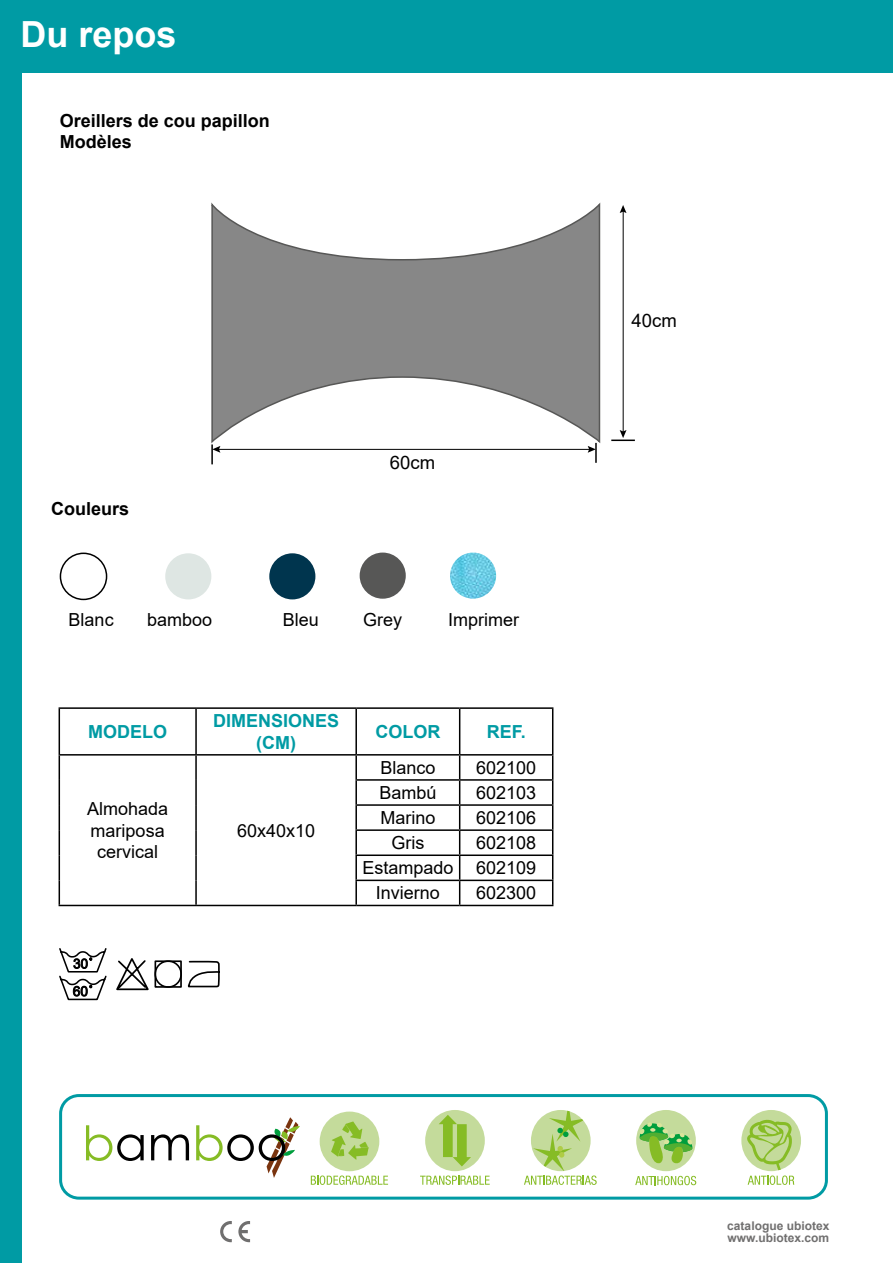
<style>
.page{position:relative;width:893px;height:1263px;background:#fff}
.page>*{position:absolute;margin:0;border:0;box-sizing:border-box;transform-origin:0 0}
.t1{font:700 36px "Arial";color:#fff}
.t2{font:18.45px "Arial";color:#000}
.t3{font:18px/21.6px "Arial";color:#000;text-align:center}
.t4{font:700 18px/21.6px "Arial";color:#000}
.t5{font:700 18px/21.6px "Arial";color:#009ba4;text-align:center}
.t6{font:700 12px/12px "Arial";color:#706f6f}
</style>
<div class="page">
<div style="left:0;top:0;width:893px;height:72px;background:#009ba4"></div>
<svg style="left:220px;top:1221px;width:12px;height:21px"></svg>
<svg style="left:238px;top:1221px;width:12px;height:21px"></svg>
<div style="left:59px;top:1094px;width:769px;height:105px;border:3px solid #009ba4;border-radius:18px"></div>
<div style="left:0;top:0;width:21px;height:1263px;background:#009ba4"></div>
<svg style="left:211px;top:203px;width:390px;height:240px"></svg>
<hr style="left:623px;top:210px;width:1px;height:223px;background:#000">
<svg style="left:620px;top:205px;width:6px;height:8px"></svg>
<svg style="left:611px;top:430px;width:24px;height:11px"></svg>
<hr style="left:218px;top:449px;width:372px;height:1px;background:#000">
<svg style="left:588px;top:446px;width:7px;height:7px"></svg>
<svg style="left:213px;top:446px;width:7px;height:7px"></svg>
<hr style="left:595px;top:443px;width:2px;height:20px;background:#000">
<hr style="left:211px;top:444px;width:2px;height:20px;background:#000">
<div style="left:60px;top:552px;width:47px;height:48px;border:2px solid #000;border-radius:50%"></div>
<div style="left:165px;top:553px;width:46px;height:46px;background:#dee6e3;border-radius:50%"></div>
<div style="left:269px;top:553px;width:46px;height:46px;background:#00354e;border-radius:50%"></div>
<div style="left:360px;top:552px;width:46px;height:47px;background:#575756;border-radius:50%"></div>
<img style="left:450px;top:552px;width:46px;height:47px;border-radius:23px">
<hr style="left:59px;top:707px;width:137px;height:2px;background:#000">
<hr style="left:59px;top:709px;width:1px;height:45px;background:#000">
<hr style="left:196px;top:707px;width:160px;height:2px;background:#000">
<hr style="left:195px;top:709px;width:2px;height:45px;background:#000">
<hr style="left:356px;top:707px;width:104px;height:2px;background:#000">
<hr style="left:355px;top:709px;width:2px;height:45px;background:#000">
<hr style="left:460px;top:707px;width:93px;height:2px;background:#000">
<hr style="left:459px;top:709px;width:1px;height:45px;background:#000">
<hr style="left:552px;top:709px;width:1px;height:45px;background:#000">
<hr style="left:59px;top:754px;width:137px;height:1px;background:#000">
<hr style="left:196px;top:754px;width:160px;height:1px;background:#000">
<hr style="left:195px;top:755px;width:2px;height:25px;background:#000">
<hr style="left:356px;top:754px;width:104px;height:1px;background:#000">
<hr style="left:355px;top:755px;width:2px;height:24px;background:#000">
<hr style="left:460px;top:754px;width:93px;height:1px;background:#000">
<hr style="left:195px;top:780px;width:2px;height:25px;background:#000">
<hr style="left:355px;top:779px;width:105px;height:2px;background:#000">
<hr style="left:355px;top:781px;width:2px;height:23px;background:#000">
<hr style="left:460px;top:779px;width:93px;height:2px;background:#000">
<hr style="left:195px;top:805px;width:2px;height:25px;background:#000">
<hr style="left:355px;top:804px;width:105px;height:2px;background:#000">
<hr style="left:355px;top:806px;width:2px;height:23px;background:#000">
<hr style="left:460px;top:804px;width:93px;height:2px;background:#000">
<hr style="left:195px;top:830px;width:2px;height:25px;background:#000">
<hr style="left:355px;top:829px;width:105px;height:2px;background:#000">
<hr style="left:355px;top:831px;width:2px;height:23px;background:#000">
<hr style="left:460px;top:829px;width:93px;height:2px;background:#000">
<hr style="left:195px;top:855px;width:2px;height:25px;background:#000">
<hr style="left:355px;top:854px;width:105px;height:2px;background:#000">
<hr style="left:355px;top:856px;width:2px;height:24px;background:#000">
<hr style="left:460px;top:854px;width:93px;height:2px;background:#000">
<svg style="left:59px;top:755px;width:1px;height:150px"></svg>
<hr style="left:195px;top:880px;width:2px;height:25px;background:#000">
<hr style="left:355px;top:880px;width:105px;height:1px;background:#000">
<hr style="left:355px;top:881px;width:2px;height:24px;background:#000">
<hr style="left:460px;top:880px;width:93px;height:1px;background:#000">
<svg style="left:459px;top:755px;width:1px;height:150px"></svg>
<svg style="left:552px;top:755px;width:1px;height:150px"></svg>
<hr style="left:59px;top:905px;width:137px;height:1px;background:#000">
<hr style="left:196px;top:905px;width:160px;height:1px;background:#000">
<hr style="left:356px;top:905px;width:104px;height:1px;background:#000">
<hr style="left:460px;top:905px;width:93px;height:1px;background:#000">
<svg style="left:59px;top:948px;width:48px;height:53px"></svg>
<svg style="left:116px;top:958px;width:33px;height:33px"></svg>
<div style="left:155px;top:960px;width:27px;height:28px;border:2px solid #000"></div>
<div style="left:154px;top:960px;width:28px;height:28px;border:2px solid #000;border-radius:50%"></div>
<svg style="left:187px;top:960px;width:33px;height:28px"></svg>
<svg style="left:86px;top:1125px;width:58px;height:36px"></svg>
<svg style="left:151px;top:1134px;width:38px;height:26px"></svg>
<svg style="left:196px;top:1117px;width:104px;height:61px"></svg>
<div style="left:741px;top:1110px;width:60px;height:61px;background:#c4db9b;border-radius:50%"></div>
<svg style="left:746px;top:1119px;width:48px;height:66px"></svg>
<svg style="left:524px;top:1111px;width:73px;height:74px"></svg>
<div style="left:636px;top:1110px;width:60px;height:61px;background:#c4db9b;border-radius:50%"></div>
<svg style="left:639px;top:1123px;width:54px;height:41px"></svg>
<svg style="left:635px;top:1176px;width:61px;height:9px"></svg>
<div style="left:425px;top:1110px;width:60px;height:61px;background:#c4db9b;border-radius:50%"></div>
<svg style="left:439px;top:1115px;width:32px;height:51px"></svg>
<svg style="left:420px;top:1175px;width:70px;height:10px"></svg>
<svg style="left:311px;top:1175px;width:77px;height:10px"></svg>
<div style="left:320px;top:1111px;width:59px;height:60px;background:#c4db9b;border-radius:50%"></div>
<svg style="left:331px;top:1121px;width:38px;height:39px"></svg>
<h1 class="t1" style="left:20px;top:9px;width:158px">Du repos</h1>
<p class="t4" style="left:60px;top:110px;width:212px">Oreillers de cou papillon<br>Modèles</p>
<p class="t4" style="left:51px;top:498px;width:80px">Couleurs</p>
<p class="t2" style="left:390px;top:450px;width:47px">60cm</p>
<p class="t3" style="left:69px;top:609px;width:47px">Blanc</p>
<p class="t3" style="left:147px;top:609px;width:67px">bamboo</p>
<p class="t3" style="left:283px;top:609px;width:38px">Bleu</p>
<p class="t3" style="left:363px;top:609px;width:41px">Grey</p>
<p class="t3" style="left:448px;top:609px;width:72px">Imprimer</p>
<p class="t5" style="left:88px;top:721px;width:81px">MODELO</p>
<p class="t5" style="left:213px;top:710px;width:128px">DIMENSIONES (CM)</p>
<p class="t5" style="left:375px;top:721px;width:66px">COLOR</p>
<p class="t5" style="left:487px;top:721px;width:41px">REF.</p>
<p class="t3" style="left:87px;top:798px;width:83px">Almohada mariposa cervical</p>
<p class="t3" style="left:237px;top:819px;width:80px">60x40x10</p>
<p class="t3" style="left:380px;top:757px;width:57px">Blanco</p>
<p class="t3" style="left:476px;top:757px;width:62px">602100</p>
<p class="t3" style="left:379px;top:782px;width:59px">Bambú</p>
<p class="t3" style="left:476px;top:782px;width:62px">602103</p>
<p class="t3" style="left:380px;top:807px;width:57px">Marino</p>
<p class="t3" style="left:476px;top:807px;width:62px">602106</p>
<p class="t3" style="left:391px;top:832px;width:34px">Gris</p>
<p class="t3" style="left:476px;top:832px;width:62px">602108</p>
<p class="t3" style="left:362px;top:857px;width:93px">Estampado</p>
<p class="t3" style="left:476px;top:857px;width:62px">602109</p>
<p class="t3" style="left:376px;top:882px;width:66px">Invierno</p>
<p class="t3" style="left:476px;top:882px;width:62px">602300</p>
<p class="t2" style="left:632px;top:308px;width:47px">40cm</p>
<p class="t6" style="left:727px;top:1220px;width:104px">catalogue ubiotex www.ubiotex.com</p>
</div>
